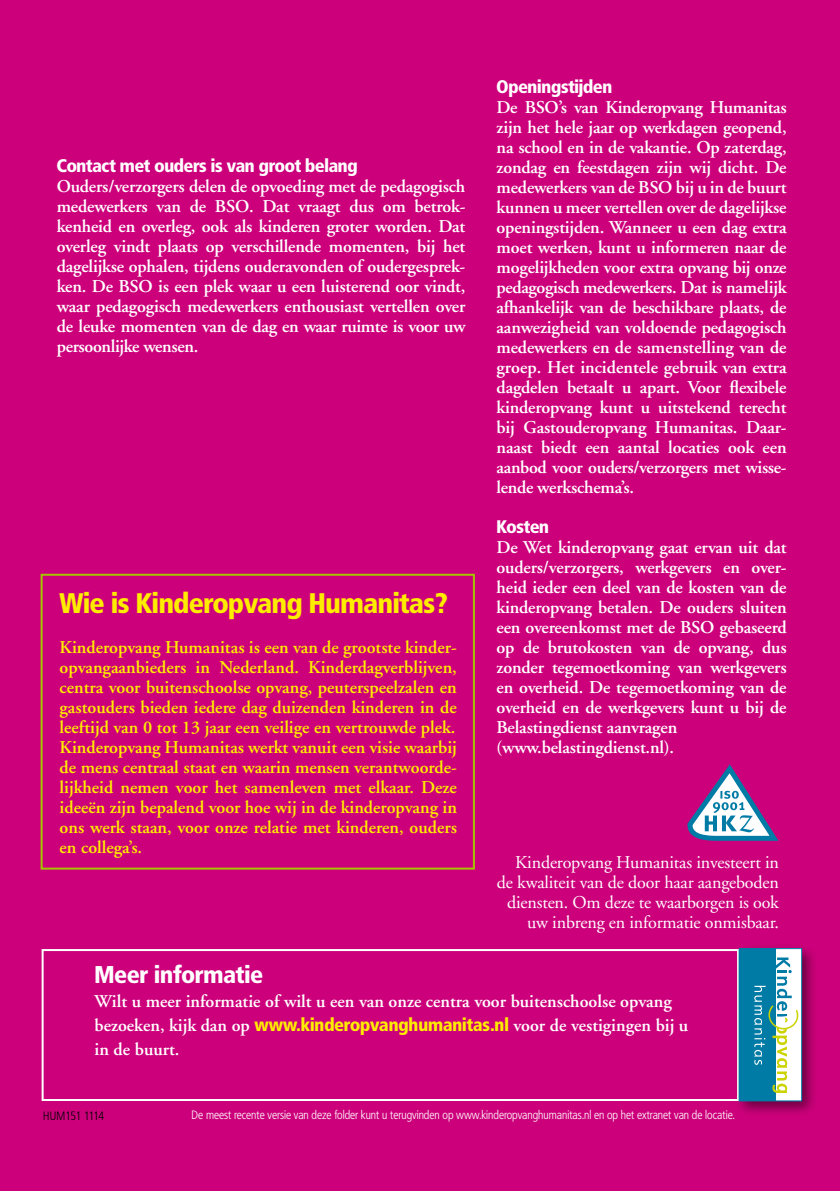
<style>
.page{position:relative;width:840px;height:1191px;background:#fff}
.page>*{position:absolute;margin:0;border:0;box-sizing:border-box;transform-origin:0 0}
.t1{font:900 28px "Frutiger Condensed BQ";letter-spacing:-.01em;color:#ffed00}
.t2{font:900 24px "Frutiger Condensed BQ";color:#fff}
.t3{font:600 18px/20px "Adobe Garamond";letter-spacing:-.01em;color:#fff}
.t4{font:600 18px/20px "Adobe Garamond";color:#ffed00;text-align:justify}
.t5{font:18px/20px "Adobe Garamond";letter-spacing:-.01em;color:#fff;text-align:right}
.t6{font:900 18px "Frutiger Condensed BQ";letter-spacing:-.01em;color:#fff}
.t7{font:300 12px "Frutiger Condensed BQ";color:#fff}
.t8{font:300 12px "Frutiger Condensed BQ";letter-spacing:-.05em;color:#000}
.s1{font-family:"Frutiger Condensed BQ";font-weight:900;color:#ffed00}
</style>
<div class="page">
<div style="left:0;top:0;width:839px;height:1191px;background:#cd007b"></div>
<div style="left:42px;top:949px;width:696px;height:152px;border:2px solid #fff"></div>
<div style="left:733px;top:943px;width:84px;height:174px;background:#000;opacity:.5"></div>
<div style="left:738px;top:948px;width:63px;height:153px;background:#fff"></div>
<div style="left:738px;top:948px;width:36px;height:153px;background:#007ba5"></div>
<svg style="left:754px;top:957px;width:43px;height:136px"></svg>
<div style="left:41px;top:574px;width:433px;height:295px;border:2px solid #a4c400"></div>
<svg style="left:687px;top:764px;width:92px;height:77px"></svg>
<p class="t6" style="left:57px;top:154px;width:302px">Contact met ouders is van groot belang</p>
<p class="t3" style="left:57px;top:177px;width:410px;text-align:justify">Ouders/verzorgers delen de opvoeding met de pedagogisch medewerkers van de BSO. Dat vraagt dus om betrok&shy;kenheid en overleg, ook als kinderen groter worden. Dat overleg vindt plaats op verschillende momenten, bij het dagelijkse ophalen, tijdens ouderavonden of oudergesprek&shy;ken. De BSO is een plek waar u een luisterend oor vindt, waar pedagogisch medewerkers enthousiast vertellen over de leuke momenten van de dag en waar ruimte is voor uw persoonlijke wensen.</p>
<h1 class="t1" style="left:60px;top:586px;width:389px">Wie is Kinderopvang Humanitas?</h1>
<p class="t4" style="left:60px;top:638px;width:398px">Kinderopvang Humanitas is een van de grootste kinder&shy;opvangaanbieders in Nederland. Kinderdagverblijven, centra voor buitenschoolse opvang, peuterspeelzalen en gastouders bieden iedere dag duizenden kinderen in de leeftijd van 0 tot 13 jaar een veilige en vertrouwde plek.<br>Kinderopvang Humanitas werkt vanuit een visie waarbij de mens centraal staat en waarin mensen verantwoorde&shy;lijkheid nemen voor het samenleven met elkaar. Deze ideeën zijn bepalend voor hoe wij in de kinderopvang in ons werk staan, voor onze relatie met kinderen, ouders en collega’s.</p>
<p class="t6" style="left:496px;top:75px;width:117px">Openingstijden</p>
<p class="t3" style="left:496px;top:97px;width:291px;text-align:justify">De BSO’s van Kinderopvang Humanitas zijn het hele jaar op werkdagen geopend, na school en in de vakantie. Op zaterdag, zondag en feestdagen zijn wij dicht. De medewerkers van de BSO bij u in de buurt kunnen u meer vertellen over de dagelijkse openingstijden. Wanneer u een dag extra moet werken, kunt u informeren naar de mogelijkheden voor extra opvang bij onze pedagogisch medewerkers. Dat is namelijk afhankelijk van de beschikbare plaats, de aanwezigheid van voldoende pedagogisch medewerkers en de samenstelling van de groep. Het incidentele gebruik van extra dagdelen betaalt u apart. Voor flexibele kinderopvang kunt u uitstekend terecht bij Gastouderopvang Humanitas. Daar&shy;naast biedt een aantal locaties ook een aanbod voor ouders/verzorgers met wisse&shy;lende werkschema’s.</p>
<p class="t6" style="left:496px;top:515px;width:54px">Kosten</p>
<p class="t3" style="left:496px;top:537px;width:291px">De Wet kinderopvang gaat ervan uit dat ouders/verzorgers, werkgevers en over&shy;heid ieder een deel van de kosten van de kinderopvang betalen. De ouders sluiten een overeenkomst met de BSO gebaseerd op de brutokosten van de opvang, dus zonder tegemoetkoming van werkgevers en overheid. De tegemoetkoming van de overheid en de werkgevers kunt u bij de Belastingdienst aanvragen (www.belastingdienst.nl).</p>
<p class="t5" style="left:496px;top:852px;width:283px">Kinderopvang Humanitas investeert in de kwaliteit van de door haar aangeboden diensten. Om deze te waarborgen is ook uw inbreng en informatie onmisbaar.</p>
<h2 class="t2" style="left:94px;top:960px;width:170px">Meer informatie</h2>
<p class="t3" style="left:94px;top:990px;width:595px;line-height:24px">Wilt u meer informatie of wilt u een van onze centra voor buitenschoolse opvang bezoeken, kijk dan op <span class="s1">www.kinderopvanghumanitas.nl</span> voor de vestigingen bij u in de buurt.</p>
<p class="t8" style="left:43px;top:1109px;width:63px">HUM151 1114</p>
<p class="t7" style="left:191px;top:1107px;width:544px">De meest recente versie van deze folder kunt u terugvinden op www.kinderopvanghumanitas.nl en op het extranet van de locatie.</p>
</div>
